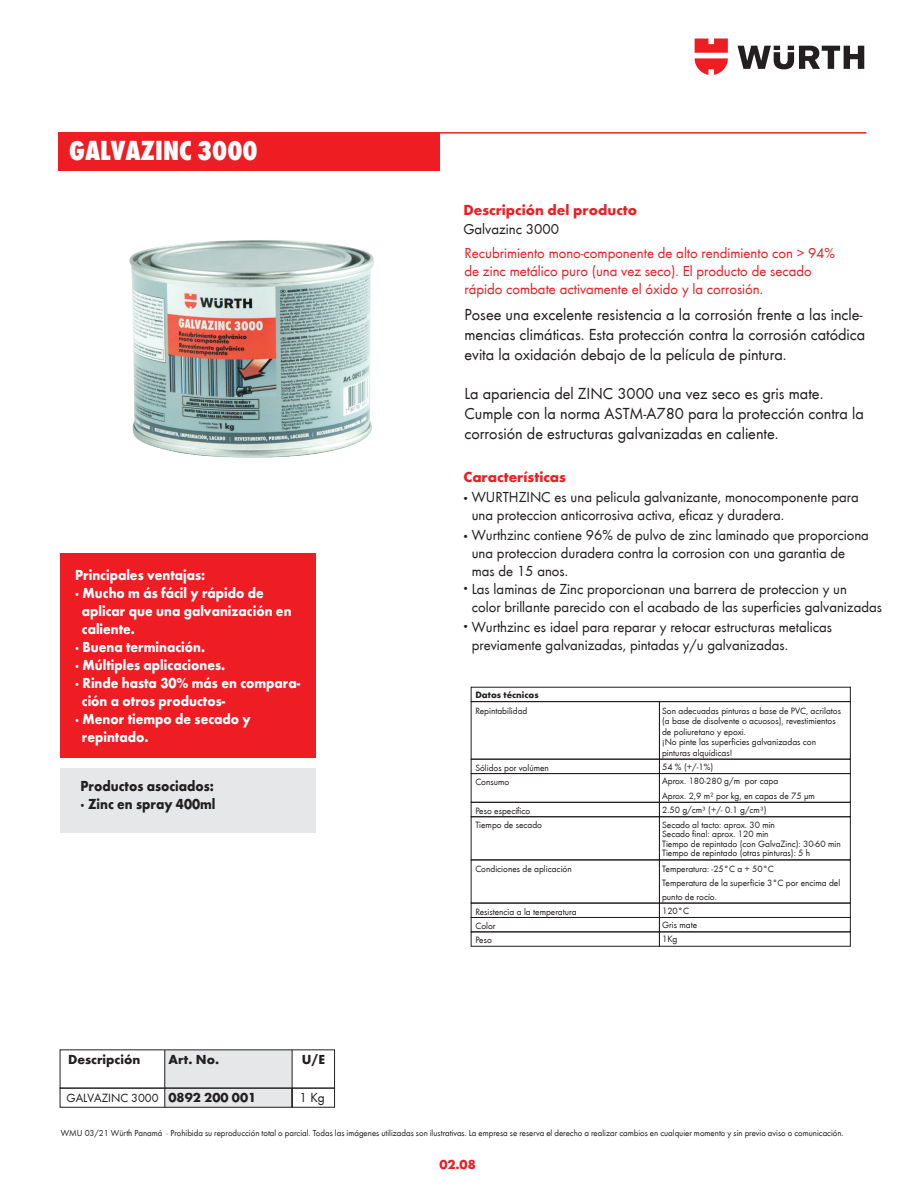
<style>
.page{position:relative;width:918px;height:1188px;background:#fff}
.page>*{position:absolute;margin:0;border:0;box-sizing:border-box;transform-origin:0 0}
.t1{font:800 condensed 28.5px "Wuerth";color:#fff}
.t2{font:16.5px/19.8px "Wuerth";color:#231f20}
.t3{font:15px/18.1px "Wuerth";color:#231f20}
.t4{font:700 15px "Wuerth";color:#fff;scale:.9 1}
.t5{font:15px/18px "Wuerth";color:#ee1d23}
.t6{font:700 15px "Wuerth";color:#ee1d23}
.t7{font:700 15px/18px "Wuerth";color:#231f20;scale:.9 1}
.t8{font:700 15px "Wuerth";color:#231f20}
.t9{font:700 13.5px "Wuerth";color:#231f20}
.t10{font:700 13.5px "Wuerth";color:#ee1d23}
.t11{font:13.5px "Wuerth";color:#231f20}
.t12{font:12.3px "Wuerth";color:#231f20}
.t13{font:9.45px/14.1px "Wuerth";color:#231f20}
.t14{font:700 9.45px "Wuerth";color:#231f20}
.t15{font:9px "Wuerth";color:#231f20}
.s1{font-weight:700;font-size:13.5px}
.s2{font-weight:700}
</style>
<div class="page">
<div style="left:165px;top:1050px;width:127px;height:57px;background:#e6e7e9"></div>
<div style="left:60px;top:1088px;width:232px;height:20px;border:1px solid #231f20"></div>
<hr style="left:165px;top:1050px;width:1px;height:57px;background:#231f20">
<hr style="left:292px;top:1050px;width:1px;height:57px;background:#231f20">
<div style="left:292px;top:1088px;width:43px;height:20px;border:1px solid #231f20"></div>
<img style="left:129px;top:240px;width:245px;height:218px">
<svg style="left:738px;top:46px;width:126px;height:23px"></svg>
<svg style="left:695px;top:39px;width:33px;height:36px"></svg>
<hr style="left:59px;top:132px;width:807px;height:2px;background:#ee1d23">
<div style="left:59px;top:132px;width:381px;height:39px;background:#ee1d23"></div>
<div style="left:659px;top:816px;width:192px;height:44px;border:1px solid #231f20"></div>
<div style="left:471px;top:816px;width:189px;height:44px;border:1px solid #231f20"></div>
<div style="left:659px;top:903px;width:192px;height:15px;border:1px solid #231f20"></div>
<div style="left:471px;top:903px;width:189px;height:15px;border:1px solid #231f20"></div>
<div style="left:659px;top:917px;width:192px;height:15px;border:1px solid #231f20"></div>
<div style="left:471px;top:917px;width:189px;height:15px;border:1px solid #231f20"></div>
<div style="left:659px;top:932px;width:192px;height:15px;border:1px solid #231f20"></div>
<div style="left:471px;top:932px;width:189px;height:15px;border:1px solid #231f20"></div>
<div style="left:659px;top:773px;width:192px;height:30px;border:1px solid #231f20"></div>
<div style="left:471px;top:773px;width:189px;height:30px;border:1px solid #231f20"></div>
<div style="left:659px;top:701px;width:192px;height:59px;border:1px solid #231f20"></div>
<div style="left:471px;top:701px;width:189px;height:59px;border:1px solid #231f20"></div>
<div style="left:471px;top:687px;width:380px;height:15px;border:1px solid #231f20"></div>
<div style="left:61px;top:554px;width:255px;height:204px;background:#ee1d23"></div>
<div style="left:61px;top:768px;width:255px;height:65px;background:#e6e7e9"></div>
<h1 class="t1" style="left:69px;top:131px;width:190px">GALVAZINC 3000</h1>
<h3 class="t4" style="left:75px;top:564px;width:146px">Principales ventajas:</h3>
<h3 class="t4" style="left:75px;top:582px;width:211px">· Mucho m ás fácil y rápido de</h3>
<h3 class="t4" style="left:82px;top:600px;width:234px">aplicar que una galvanización en</h3>
<h3 class="t4" style="left:82px;top:618px;width:61px">caliente.</h3>
<h3 class="t4" style="left:75px;top:636px;width:146px">· Buena terminación.</h3>
<h3 class="t4" style="left:75px;top:654px;width:168px">· Múltiples aplicaciones.</h3>
<h3 class="t4" style="left:75px;top:672px;width:252px">· Rinde hasta 30% más en compara-</h3>
<h3 class="t4" style="left:82px;top:690px;width:161px">ción a otros productos-</h3>
<h3 class="t4" style="left:75px;top:708px;width:197px">· Menor tiempo de secado y</h3>
<h3 class="t4" style="left:82px;top:726px;width:75px">repintado.</h3>
<h3 class="t7" style="left:81px;top:776px;width:151px">Productos asociados: · Zinc en spray 400ml</h3>
<h3 class="t9" style="left:68px;top:1049px;width:74px">Descripción</h3>
<h3 class="t9" style="left:169px;top:1049px;width:52px">Art. No.</h3>
<h3 class="t9" style="left:302px;top:1049px;width:25px">U/E</h3>
<h3 class="t12" style="left:67px;top:1090px;width:191px">GALVAZINC 3000 <span class="s1">0892 200 001</span></h3>
<h3 class="t11" style="left:300px;top:1088px;width:27px">1 Kg</h3>
<h3 class="t6" style="left:463px;top:199px;width:175px">Descripción del producto</h3>
<h3 class="t3" style="left:463px;top:219px;width:97px">Galvazinc 3000</h3>
<h3 class="t5" style="left:465px;top:243px;width:372px">Recubrimiento mono-componente de alto rendimiento con &gt; 94% de zinc metálico puro (una vez seco). El producto de secado rápido combate activamente el óxido y la corrosión.</h3>
<h2 class="t2" style="left:465px;top:304px;width:402px">Posee una excelente resistencia a la corrosión frente a las incle&shy;mencias climáticas. Esta protección contra la corrosión catódica evita la oxidación debajo de la película de pintura.</h2>
<h2 class="t2" style="left:465px;top:383px;width:401px">La apariencia del ZINC 3000 una vez seco es gris mate.<br>Cumple con la norma ASTM-A780 para la protección contra la corrosión de estructuras galvanizadas en caliente.</h2>
<h3 class="t6" style="left:463px;top:466px;width:104px">Características</h3>
<h3 class="t3" style="left:463px;top:487px;width:397px"><span class="s2">·</span> WURTHZINC es una pelicula galvanizante, monocomponente para</h3>
<h3 class="t3" style="left:472px;top:505px;width:314px">una proteccion anticorrosiva activa, eficaz y duradera.</h3>
<h3 class="t3" style="left:463px;top:525px;width:407px"><span class="s2">·</span> Wurthzinc contiene 96% de pulvo de zinc laminado que proporciona</h3>
<h3 class="t3" style="left:472px;top:543px;width:412px">una proteccion duradera contra la corrosion con una garantia de<br>mas de 15 anos.<br>Las laminas de Zinc proporcionan una barrera de proteccion y un<br>color brillante parecido con el acabado de las superficies galvanizadas</h3>
<h3 class="t3" style="left:472px;top:617px;width:362px">Wurthzinc es idael para reparar y retocar estructuras metalicas previamente galvanizadas, pintadas y/u galvanizadas.</h3>
<h3 class="t8" style="left:463px;top:576px;width:6px">·</h3>
<h3 class="t8" style="left:463px;top:614px;width:6px">·</h3>
<p class="t14" style="left:475px;top:688px;width:65px">Datos técnicos</p>
<p class="t13" style="left:475px;top:703px;width:54px">Repintabilidad</p>
<p class="t13" style="left:475px;top:760px;width:75px">Sólidos por volúmen<br>Consumo</p>
<p class="t13" style="left:475px;top:803px;width:68px">Peso específico<br>Tiempo de secado</p>
<p class="t13" style="left:475px;top:861px;width:98px">Condiciones de aplicación</p>
<p class="t13" style="left:475px;top:904px;width:103px">Resistencia a la temperatura</p>
<p class="t13" style="left:475px;top:918px;width:22px">Color<br>Peso</p>
<p class="t13" style="left:662px;top:705px;width:180px;line-height:10.5px">Son adecuadas pinturas a base de PVC, acrilatos (a base de disolvente o acuosos), revestimientos de poliuretano y epoxi.<br>¡No pinte las superficies galvanizadas con pinturas alquídicas!</p>
<p class="t13" style="left:662px;top:759px;width:154px">54 % (+/-1%)<br>Aprox. 180-280 g/m por capa<br>Aprox. 2,9 m² por kg, en capas de 75 μm<br>2.50 g/cm³ (+/- 0.1 g/cm³)<br>Secado al tacto: aprox. 30 min</p>
<p class="t13" style="left:662px;top:829px;width:180px;line-height:9.4px">Secado final: aprox. 120 min<br>Tiempo de repintado (con GalvaZinc): 30-60 min<br>Tiempo de repintado (otras pinturas): 5 h</p>
<p class="t13" style="left:662px;top:861px;width:180px">Temperatura: -25°C a + 50°C<br>Temperatura de la superficie 3°C por encima del punto de rocío.<br>120°C<br>Gris mate<br>1Kg</p>
<p class="t15" style="left:61px;top:1127px;width:784px">WMU 03/21 Würth Panamá · Prohibida su reproducción total o parcial. Todas las imágenes utilizadas son ilustrativas. La empresa se reserva el derecho a realizar cambios en cualquier momento y sin previo aviso o comunicación.</p>
<h3 class="t10" style="left:439px;top:1155px;width:38px">02.08</h3>
</div>
